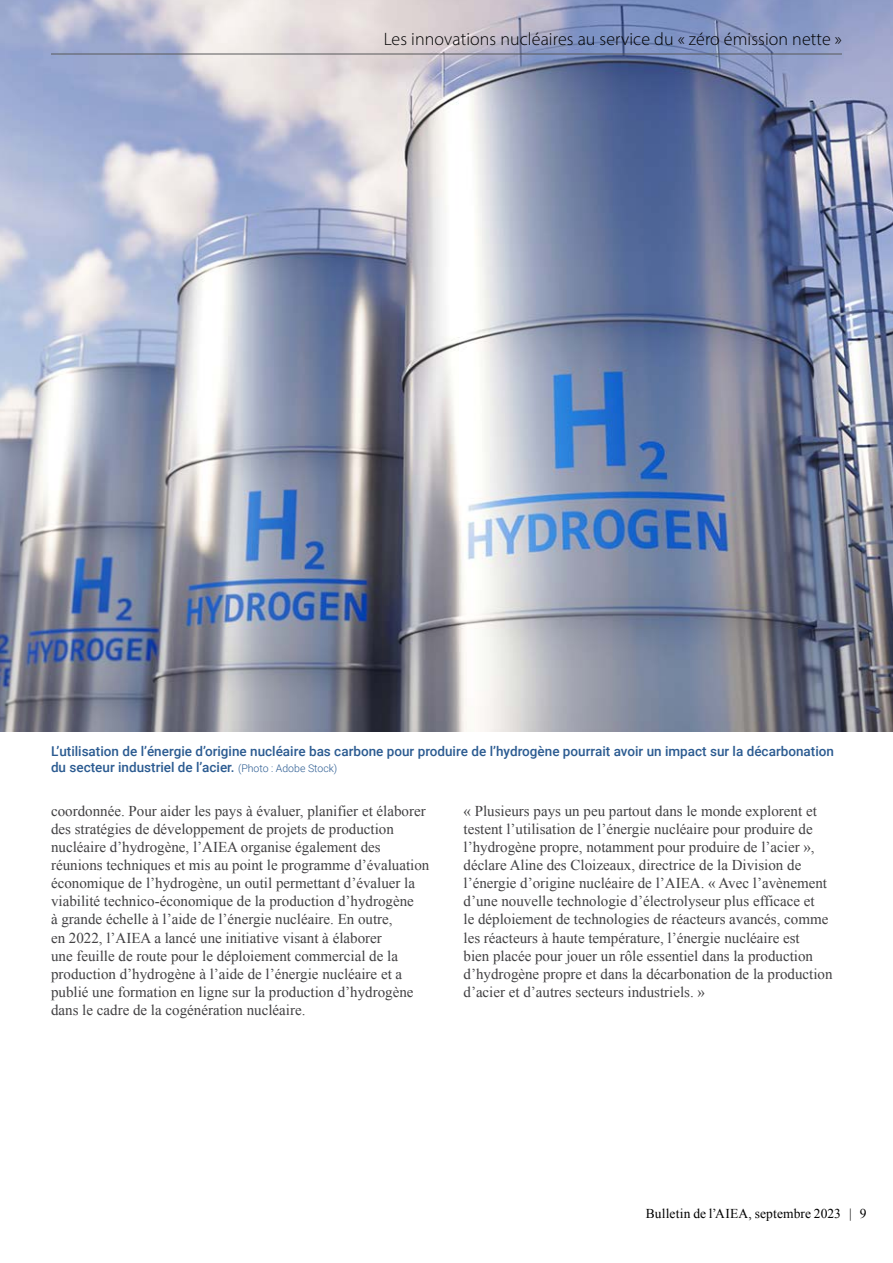
<style>
.page{position:relative;width:893px;height:1263px;background:#fff}
.page>*{position:absolute;margin:0;border:0;box-sizing:border-box;transform-origin:0 0}
.t1{font:300 18px "Myriad Pro";letter-spacing:.005em;color:#000}
.t2{font:15px/18px "Times New Roman";color:#414042}
.t3{font:500 13.5px/16.2px "Roboto";color:#2b5b91}
.t4{font:13.5px "Times New Roman";letter-spacing:.01em;color:#000}
.s1{font-weight:300;font-size:10.5px}
</style>
<div class="page">
<img style="left:0;top:0;width:893px;height:731px">
<hr style="left:51px;top:54px;width:791px;height:1px;background:#58595b">
<p class="t1" style="left:384px;top:28px;width:460px">Les innovations nucléaires au service du « zéro émission nette »</p>
<p class="t3" style="left:51px;top:742px;width:784px">L’utilisation de l’énergie d’origine nucléaire bas carbone pour produire de l’hydrogène pourrait avoir un impact sur la décarbonation du secteur industriel de l’acier. <span class="s1">(Photo : Adobe Stock)</span></p>
<p class="t2" style="left:463px;top:802px;width:371px">« Plusieurs pays un peu partout dans le monde explorent et testent l’utilisation de l’énergie nucléaire pour produire de l’hydrogène propre, notamment pour produire de l’acier », déclare Aline des Cloizeaux, directrice de la Division de l’énergie d’origine nucléaire de l’AIEA. « Avec l’avènement d’une nouvelle technologie d’électrolyseur plus efficace et<br>le déploiement de technologies de réacteurs avancés, comme les réacteurs à haute température, l’énergie nucléaire est<br>bien placée pour jouer un rôle essentiel dans la production d’hydrogène propre et dans la décarbonation de la production d’acier et d’autres secteurs industriels. »</p>
<p class="t2" style="left:51px;top:802px;width:380px">coordonnée. Pour aider les pays à évaluer, planifier et élaborer des stratégies de développement de projets de production nucléaire d’hydrogène, l’AIEA organise également des réunions techniques et mis au point le programme d’évaluation économique de l’hydrogène, un outil permettant d’évaluer la viabilité technico-économique de la production d’hydrogène<br>à grande échelle à l’aide de l’énergie nucléaire. En outre,<br>en 2022, l’AIEA a lancé une initiative visant à élaborer<br>une feuille de route pour le déploiement commercial de la production d’hydrogène à l’aide de l’énergie nucléaire et a publié une formation en ligne sur la production d’hydrogène dans le cadre de la cogénération nucléaire.</p>
<p class="t4" style="left:646px;top:1205px;width:222px">Bulletin de l’AIEA, septembre 2023 | 9</p>
</div>
